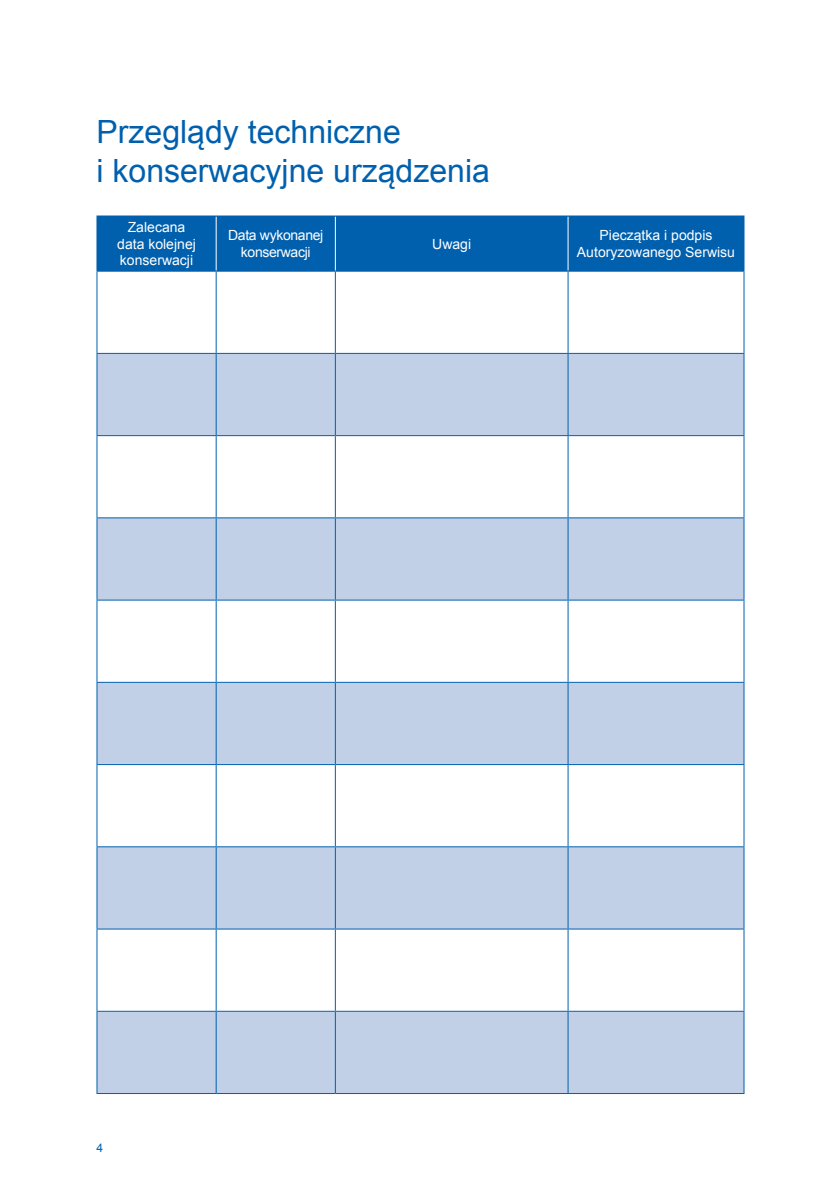
<style>
.page{position:relative;width:840px;height:1191px;background:#fff}
.page>*{position:absolute;margin:0;border:0;box-sizing:border-box;transform-origin:0 0}
.Headline{font:32px/38.4px "Arial";color:#0160ae}
.Tekst_w_tabeli{font:14px "Arial";color:#fff}
.Tekst_w_tabeli-2{font:14px "Arial";letter-spacing:-.025em;color:#fff}
.t1{font:12px "Arial";color:#0160ae}
</style>
<div class="page">
<div style="left:97px;top:216px;width:646px;height:55px;background:#0160ae"></div>
<div style="left:97px;top:354px;width:646px;height:81px;background:#c1d0e7"></div>
<div style="left:97px;top:518px;width:646px;height:575px;background:#c1d0e7"></div>
<svg style="left:97px;top:600px;width:646px;height:410px"></svg>
<hr style="left:96px;top:846px;width:120px;height:1px;background:#0160ae">
<hr style="left:216px;top:846px;width:119px;height:1px;background:#0160ae">
<hr style="left:335px;top:846px;width:232px;height:1px;background:#0160ae">
<hr style="left:567px;top:846px;width:177px;height:1px;background:#0160ae">
<hr style="left:96px;top:928px;width:120px;height:1px;background:#0160ae">
<hr style="left:216px;top:928px;width:119px;height:1px;background:#0160ae">
<hr style="left:335px;top:928px;width:232px;height:1px;background:#0160ae">
<hr style="left:567px;top:928px;width:177px;height:1px;background:#0160ae">
<hr style="left:215px;top:765px;width:1px;height:81px;background:#0160ae">
<hr style="left:334px;top:765px;width:1px;height:81px;background:#0160ae">
<hr style="left:567px;top:765px;width:1px;height:81px;background:#0160ae">
<hr style="left:743px;top:765px;width:1px;height:81px;background:#0160ae">
<hr style="left:215px;top:847px;width:1px;height:81px;background:#0160ae">
<hr style="left:334px;top:847px;width:1px;height:81px;background:#0160ae">
<hr style="left:567px;top:847px;width:1px;height:81px;background:#0160ae">
<hr style="left:743px;top:847px;width:1px;height:81px;background:#0160ae">
<hr style="left:215px;top:929px;width:1px;height:81px;background:#0160ae">
<hr style="left:334px;top:929px;width:1px;height:81px;background:#0160ae">
<hr style="left:567px;top:929px;width:1px;height:81px;background:#0160ae">
<hr style="left:743px;top:929px;width:1px;height:81px;background:#0160ae">
<hr style="left:215px;top:1011px;width:1px;height:82px;background:#0160ae">
<hr style="left:334px;top:1011px;width:1px;height:82px;background:#0160ae">
<hr style="left:567px;top:1011px;width:1px;height:82px;background:#0160ae">
<hr style="left:743px;top:1011px;width:1px;height:82px;background:#0160ae">
<hr style="left:96px;top:765px;width:1px;height:81px;background:#0160ae">
<hr style="left:96px;top:847px;width:1px;height:81px;background:#0160ae">
<hr style="left:96px;top:929px;width:1px;height:81px;background:#0160ae">
<hr style="left:96px;top:1011px;width:1px;height:82px;background:#0160ae">
<hr style="left:215px;top:216px;width:1px;height:55px;background:#fff">
<hr style="left:334px;top:216px;width:1px;height:55px;background:#fff">
<hr style="left:567px;top:216px;width:1px;height:55px;background:#fff">
<hr style="left:96px;top:272px;width:1px;height:81px;background:#0160ae">
<hr style="left:215px;top:272px;width:1px;height:81px;background:#0160ae">
<hr style="left:334px;top:272px;width:1px;height:81px;background:#0160ae">
<hr style="left:567px;top:272px;width:1px;height:81px;background:#0160ae">
<hr style="left:743px;top:272px;width:1px;height:81px;background:#0160ae">
<hr style="left:96px;top:354px;width:1px;height:81px;background:#0160ae">
<hr style="left:96px;top:353px;width:120px;height:1px;background:#0160ae">
<hr style="left:215px;top:354px;width:1px;height:81px;background:#0160ae">
<hr style="left:334px;top:354px;width:1px;height:81px;background:#0160ae">
<hr style="left:567px;top:354px;width:1px;height:81px;background:#0160ae">
<hr style="left:743px;top:354px;width:1px;height:81px;background:#0160ae">
<hr style="left:216px;top:353px;width:119px;height:1px;background:#0160ae">
<hr style="left:335px;top:353px;width:232px;height:1px;background:#0160ae">
<hr style="left:567px;top:353px;width:177px;height:1px;background:#0160ae">
<hr style="left:96px;top:436px;width:1px;height:81px;background:#0160ae">
<hr style="left:96px;top:518px;width:1px;height:81px;background:#0160ae">
<hr style="left:96px;top:435px;width:120px;height:1px;background:#0160ae">
<hr style="left:215px;top:436px;width:1px;height:81px;background:#0160ae">
<hr style="left:334px;top:436px;width:1px;height:81px;background:#0160ae">
<hr style="left:567px;top:436px;width:1px;height:81px;background:#0160ae">
<hr style="left:743px;top:436px;width:1px;height:81px;background:#0160ae">
<hr style="left:215px;top:518px;width:1px;height:81px;background:#0160ae">
<hr style="left:334px;top:518px;width:1px;height:81px;background:#0160ae">
<hr style="left:567px;top:518px;width:1px;height:81px;background:#0160ae">
<hr style="left:743px;top:518px;width:1px;height:81px;background:#0160ae">
<hr style="left:216px;top:435px;width:119px;height:1px;background:#0160ae">
<hr style="left:335px;top:435px;width:232px;height:1px;background:#0160ae">
<hr style="left:567px;top:435px;width:177px;height:1px;background:#0160ae">
<hr style="left:96px;top:600px;width:1px;height:82px;background:#0160ae">
<hr style="left:96px;top:517px;width:120px;height:1px;background:#0160ae">
<hr style="left:96px;top:599px;width:120px;height:1px;background:#0160ae">
<hr style="left:215px;top:600px;width:1px;height:82px;background:#0160ae">
<hr style="left:334px;top:600px;width:1px;height:82px;background:#0160ae">
<hr style="left:567px;top:600px;width:1px;height:82px;background:#0160ae">
<hr style="left:743px;top:600px;width:1px;height:82px;background:#0160ae">
<hr style="left:216px;top:517px;width:119px;height:1px;background:#0160ae">
<hr style="left:335px;top:517px;width:232px;height:1px;background:#0160ae">
<hr style="left:567px;top:517px;width:177px;height:1px;background:#0160ae">
<hr style="left:216px;top:599px;width:119px;height:1px;background:#0160ae">
<hr style="left:335px;top:599px;width:232px;height:1px;background:#0160ae">
<hr style="left:567px;top:599px;width:177px;height:1px;background:#0160ae">
<hr style="left:96px;top:683px;width:1px;height:81px;background:#0160ae">
<hr style="left:96px;top:682px;width:120px;height:1px;background:#0160ae">
<hr style="left:215px;top:683px;width:1px;height:81px;background:#0160ae">
<hr style="left:334px;top:683px;width:1px;height:81px;background:#0160ae">
<hr style="left:567px;top:683px;width:1px;height:81px;background:#0160ae">
<hr style="left:743px;top:683px;width:1px;height:81px;background:#0160ae">
<hr style="left:216px;top:682px;width:119px;height:1px;background:#0160ae">
<hr style="left:335px;top:682px;width:232px;height:1px;background:#0160ae">
<hr style="left:567px;top:682px;width:177px;height:1px;background:#0160ae">
<hr style="left:96px;top:764px;width:120px;height:1px;background:#0160ae">
<hr style="left:216px;top:764px;width:119px;height:1px;background:#0160ae">
<hr style="left:335px;top:764px;width:232px;height:1px;background:#0160ae">
<hr style="left:567px;top:764px;width:177px;height:1px;background:#0160ae">
<hr style="left:96px;top:1010px;width:120px;height:1px;background:#0160ae">
<hr style="left:96px;top:1093px;width:120px;height:1px;background:#0160ae">
<hr style="left:216px;top:1010px;width:119px;height:1px;background:#0160ae">
<hr style="left:335px;top:1010px;width:232px;height:1px;background:#0160ae">
<hr style="left:567px;top:1010px;width:177px;height:1px;background:#0160ae">
<hr style="left:216px;top:1093px;width:119px;height:1px;background:#0160ae">
<hr style="left:335px;top:1093px;width:232px;height:1px;background:#0160ae">
<hr style="left:567px;top:1093px;width:177px;height:1px;background:#0160ae">
<hr style="left:96px;top:215px;width:120px;height:1px;background:#0160ae">
<hr style="left:96px;top:216px;width:1px;height:55px;background:#0160ae">
<hr style="left:216px;top:215px;width:119px;height:1px;background:#0160ae">
<hr style="left:335px;top:215px;width:232px;height:1px;background:#0160ae">
<hr style="left:567px;top:215px;width:177px;height:1px;background:#0160ae">
<hr style="left:743px;top:216px;width:1px;height:55px;background:#0160ae">
<hr style="left:96px;top:271px;width:120px;height:1px;background:#0160ae">
<hr style="left:216px;top:271px;width:119px;height:1px;background:#0160ae">
<hr style="left:335px;top:271px;width:232px;height:1px;background:#0160ae">
<hr style="left:567px;top:271px;width:177px;height:1px;background:#0160ae">
<p class="Headline" style="left:96px;top:113px;width:395px">Przeglądy techniczne<br>i konserwacyjne urządzenia</p>
<p class="Tekst_w_tabeli" style="left:128px;top:218px;width:59px">Zalecana</p>
<p class="Tekst_w_tabeli" style="left:117px;top:235px;width:80px">data kolejnej</p>
<p class="Tekst_w_tabeli" style="left:120px;top:251px;width:75px">konserwacji</p>
<p class="Tekst_w_tabeli-2" style="left:228px;top:226px;width:97px">Data wykonanej</p>
<p class="Tekst_w_tabeli-2" style="left:241px;top:243px;width:71px">konserwacji</p>
<p class="Tekst_w_tabeli" style="left:432px;top:235px;width:40px">Uwagi</p>
<p class="Tekst_w_tabeli" style="left:599px;top:226px;width:114px">Pieczątka i podpis</p>
<p class="Tekst_w_tabeli" style="left:576px;top:243px;width:159px">Autoryzowanego Serwisu</p>
<p class="t1" style="left:96px;top:1139px;width:8px">4</p>
</div>
